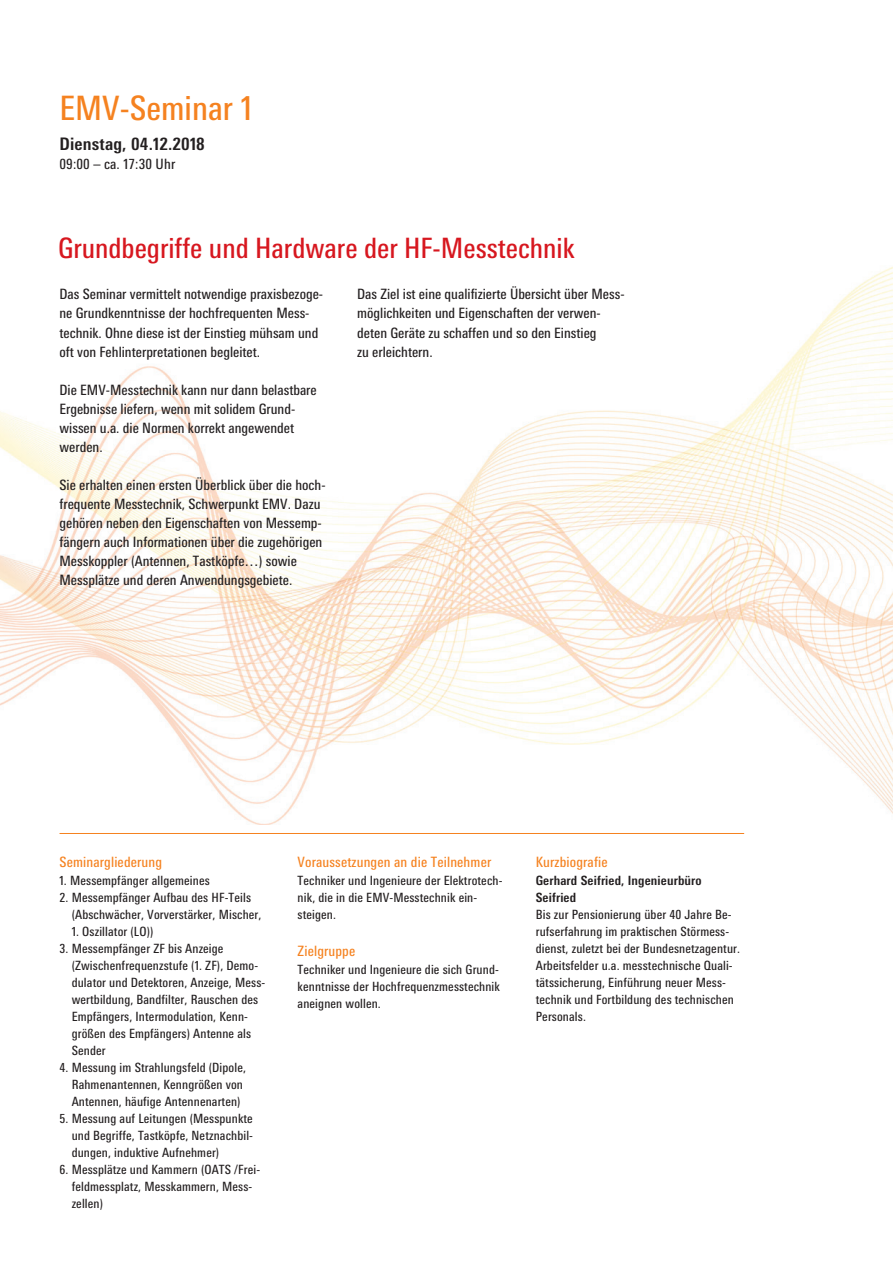
<style>
.page{position:relative;width:893px;height:1263px;background:#fff}
.page>*{position:absolute;margin:0;border:0;box-sizing:border-box;transform-origin:0 0}
.t1{font:condensed 33.6px "Messe Univers";color:#f58220}
.t2{font:condensed 28.05px "Messe Univers";color:#d7171f}
.t3{font:700 condensed 17.25px "Messe Univers";letter-spacing:.01em;color:#231f20}
.t4{font:condensed 14.25px/19px "Messe Univers";color:#231f20}
.t5{font:condensed 14.25px "Messe Univers";letter-spacing:.01em;color:#f58220}
.t6{font:condensed 12.75px/17px "Messe Univers";letter-spacing:.01em;color:#231f20}
.t7{font:700 condensed 12.75px/17px "Messe Univers";letter-spacing:.01em;color:#231f20}
</style>
<div class="page">
<img style="left:0;top:267px;width:893px;height:557px">
<hr style="left:60px;top:833px;width:684px;height:1px;background:#f58220">
<h1 class="t1" style="left:60px;top:87px;width:194px">EMV-Seminar 1</h1>
<h3 class="t3" style="left:60px;top:133px;width:147px">Dienstag, 04.12.2018</h3>
<p class="t4" style="left:60px;top:154px;width:117px">09:00 – ca. 17:30 Uhr</p>
<h2 class="t2" style="left:58px;top:231px;width:518px">Grundbegriffe und Hardware der HF-Messtechnik</h2>
<p class="t4" style="left:60px;top:285px;width:265px">Das Seminar vermittelt notwendige praxisbezoge&shy;ne Grundkenntnisse der hochfrequenten Mess&shy;technik. Ohne diese ist der Einstieg mühsam und oft von Fehlinterpretationen begleitet.</p>
<p class="t4" style="left:60px;top:380px;width:259px">Die EMV-Messtechnik kann nur dann belastbare Ergebnisse liefern, wenn mit solidem Grund&shy;wissen u.a. die Normen korrekt angewendet werden.</p>
<p class="t4" style="left:60px;top:475px;width:268px">Sie erhalten einen ersten Überblick über die hoch&shy;frequente Messtechnik, Schwerpunkt EMV. Dazu gehören neben den Eigenschaften von Messemp&shy;fängern auch Informationen über die zugehörigen Messkoppler (Antennen, Tastköpfe…) sowie Messplätze und deren Anwendungsgebiete.</p>
<p class="t4" style="left:357px;top:285px;width:269px">Das Ziel ist eine qualifizierte Übersicht über Mess&shy;möglichkeiten und Eigenschaften der verwen&shy;deten Geräte zu schaffen und so den Einstieg<br>zu erleichtern.</p>
<p class="t5" style="left:60px;top:853px;width:104px">Seminargliederung</p>
<p class="t6" style="left:60px;top:871px;width:152px">1. Messempfänger allgemeines</p>
<p class="t6" style="left:72px;top:888px;width:191px;text-indent:-12px">2. Messempfänger Aufbau des HF-Teils (Abschwächer, Vorverstärker, Mischer,</p>
<p class="t6" style="left:72px;top:922px;width:83px">1. Oszillator (LO))</p>
<p class="t6" style="left:72px;top:939px;width:195px;text-indent:-12px">3. Messempfänger ZF bis Anzeige (Zwischenfrequenzstufe (1. ZF), Demo&shy;dulator und Detektoren, Anzeige, Mess&shy;wertbildung, Bandfilter, Rauschen des Empfängers, Intermodulation, Kenn&shy;größen des Empfängers) Antenne als Sender</p>
<p class="t6" style="left:72px;top:1058px;width:176px;text-indent:-12px">4. Messung im Strahlungsfeld (Dipole,<br>Rahmenantennen, Kenngrößen von<br>Antennen, häufige Antennenarten)</p>
<p class="t6" style="left:72px;top:1109px;width:183px;text-align:justify;text-indent:-12px">5. Messung auf Leitungen (Messpunkte und Begriffe, Tastköpfe, Netznachbil&shy;dungen, induktive Aufnehmer)</p>
<p class="t6" style="left:72px;top:1160px;width:190px;text-indent:-12px">6. Messplätze und Kammern (OATS /Frei&shy;feldmessplatz, Messkammern, Mess&shy;zellen)</p>
<p class="t5" style="left:298px;top:853px;width:195px">Voraussetzungen an die Teilnehmer</p>
<p class="t6" style="left:298px;top:871px;width:206px">Techniker und Ingenieure der Elektrotech&shy;nik, die in die EMV-Messtechnik ein&shy;steigen.</p>
<p class="t5" style="left:298px;top:942px;width:59px">Zielgruppe</p>
<p class="t6" style="left:298px;top:960px;width:204px;text-align:justify">Techniker und Ingenieure die sich Grund&shy;kenntnisse der Hochfrequenzmesstechnik aneignen wollen.</p>
<p class="t5" style="left:536px;top:853px;width:73px">Kurzbiografie</p>
<p class="t7" style="left:536px;top:871px;width:167px">Gerhard Seifried, Ingenieurbüro<br>Seifried</p>
<p class="t6" style="left:536px;top:905px;width:206px">Bis zur Pensionierung über 40 Jahre Be&shy;rufserfahrung im praktischen Störmess&shy;dienst, zuletzt bei der Bundesnetzagentur.<br>Arbeitsfelder u.a. messtechnische Quali&shy;tätssicherung, Einführung neuer Mess&shy;technik und Fortbildung des technischen Personals.</p>
</div>
